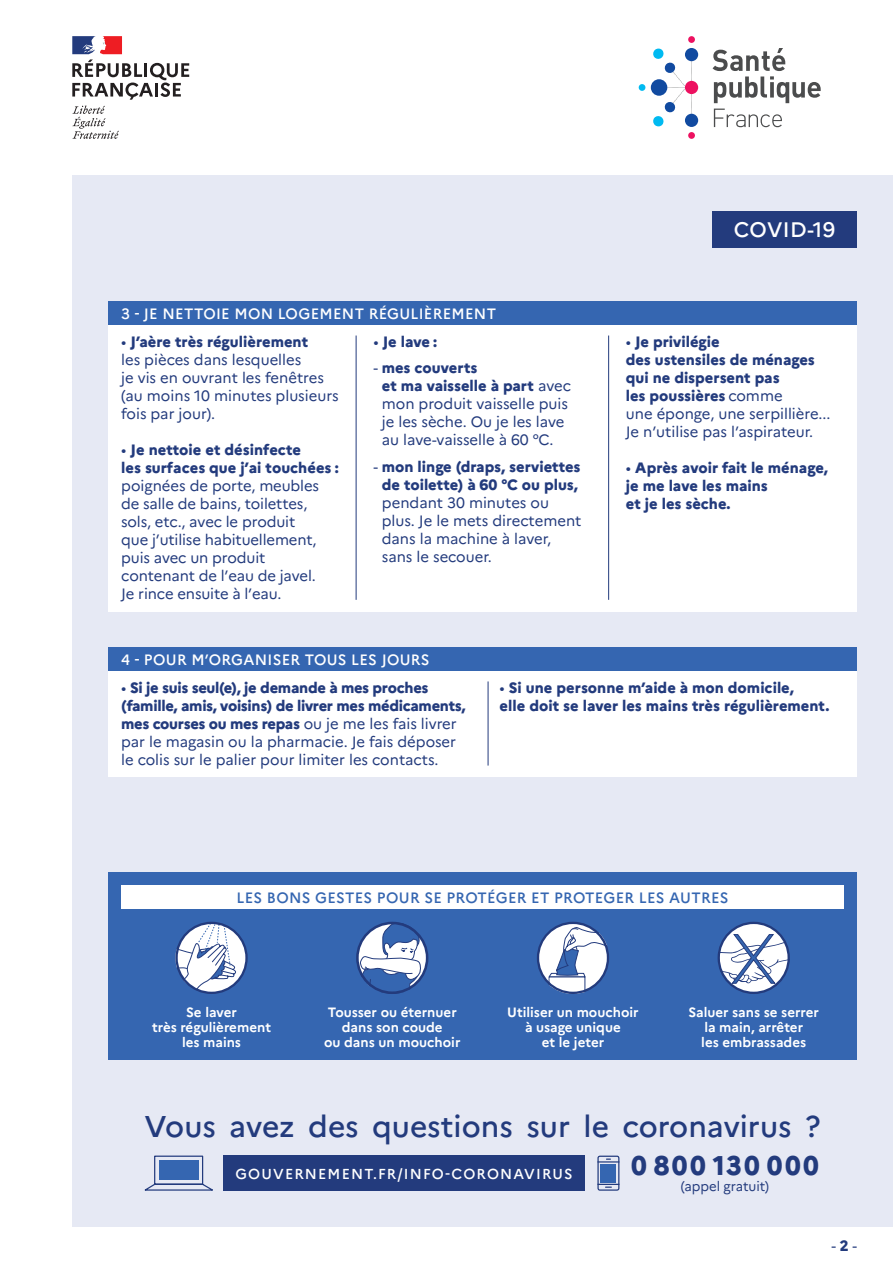
<style>
.page{position:relative;width:893px;height:1263px;background:#fff}
.page>*{position:absolute;margin:0;border:0;box-sizing:border-box;transform-origin:0 0}
.t1{font:500 30px "Marianne";color:#233b7d}
.t2{font:800 27px "Marianne";letter-spacing:.095em;color:#233b7d}
.t3{font:500 21px "Marianne";letter-spacing:.02em;color:#fff}
.t4{font:15px/18px "Marianne";letter-spacing:-.005em;color:#233b7d}
.t5{font:800 15px/18px "Marianne";color:#233b7d}
.t6{font:800 15px/18px "Marianne";letter-spacing:-.02em;color:#233b7d}
.t7{font:500 15px "Marianne";letter-spacing:.02em;color:#fff}
.t8{font:500 15px "Marianne";letter-spacing:.02em;color:#3566b1}
.t9{font:500 14.4px "Marianne";letter-spacing:.08em;color:#fff}
.t10{font:700 13.5px/15px "Marianne";color:#fff;text-align:center}
.t11{font:13.5px "Marianne";letter-spacing:-.005em;color:#233b7d}
.s1{font-weight:800}
.s2{font-weight:400}
</style>
<div class="page">
<div style="left:72px;top:175px;width:821px;height:1052px;background:#e6e9f4"></div>
<div style="left:108px;top:671px;width:749px;height:105px;background:#fff"></div>
<hr style="left:488px;top:681px;width:1px;height:84px;background:#233b7d">
<div style="left:108px;top:647px;width:749px;height:24px;background:#3566b1"></div>
<div style="left:108px;top:325px;width:749px;height:286px;background:#fff"></div>
<hr style="left:356px;top:335px;width:1px;height:265px;background:#233b7d">
<hr style="left:608px;top:335px;width:1px;height:265px;background:#233b7d">
<div style="left:108px;top:301px;width:749px;height:24px;background:#3566b1"></div>
<svg style="left:72px;top:106px;width:47px;height:33px"></svg>
<svg style="left:72px;top:36px;width:117px;height:64px"></svg>
<svg style="left:691px;top:61px;width:1px;height:20px"></svg>
<svg style="left:691px;top:94px;width:1px;height:20px"></svg>
<div style="left:685px;top:114px;width:13px;height:13px;background:#114aa0;border-radius:50%"></div>
<div style="left:685px;top:48px;width:13px;height:13px;background:#114aa0;border-radius:50%"></div>
<div style="left:685px;top:81px;width:13px;height:13px;background:#ed1160;border-radius:50%"></div>
<div style="left:639px;top:84px;width:6px;height:7px;background:#00baf1;border-radius:50%"></div>
<svg style="left:652px;top:48px;width:33px;height:79px"></svg>
<div style="left:688px;top:132px;width:7px;height:7px;background:#ed1160;border-radius:50%"></div>
<div style="left:688px;top:36px;width:7px;height:7px;background:#ed1160;border-radius:50%"></div>
<svg style="left:713px;top:48px;width:108px;height:55px"></svg>
<svg style="left:714px;top:109px;width:68px;height:18px"></svg>
<div style="left:712px;top:211px;width:145px;height:36px;background:#233b7d"></div>
<svg style="left:144px;top:1155px;width:69px;height:36px"></svg>
<div style="left:159px;top:1160px;width:40px;height:20px;background:#3566b1"></div>
<svg style="left:599px;top:1158px;width:18px;height:4px"></svg>
<div style="left:597px;top:1155px;width:22px;height:36px;border:1px solid #233b7d;border-radius:2px"></div>
<svg style="left:597px;top:1184px;width:22px;height:4px"></svg>
<div style="left:600px;top:1164px;width:16px;height:18px;background:#3566b1"></div>
<div style="left:223px;top:1155px;width:362px;height:36px;background:#233b7d"></div>
<div style="left:108px;top:873px;width:749px;height:187px;background:#3566b1"></div>
<div style="left:121px;top:885px;width:723px;height:24px;background:#fff"></div>
<svg style="left:177px;top:923px;width:70px;height:70px"></svg>
<svg style="left:178px;top:922px;width:58px;height:69px;background:#c1cbe0"></svg>
<div style="left:175px;top:922px;width:73px;height:72px;border:2px solid #233b7d;border-radius:50%"></div>
<svg style="left:538px;top:923px;width:70px;height:70px"></svg>
<svg style="left:548px;top:927px;width:61px;height:67px"></svg>
<div style="left:537px;top:922px;width:72px;height:72px;border:2px solid #233b7d;border-radius:50%"></div>
<svg style="left:719px;top:923px;width:70px;height:70px"></svg>
<svg style="left:718px;top:934px;width:72px;height:50px;background:#b8c3db"></svg>
<div style="left:718px;top:922px;width:72px;height:72px;border:2px solid #233b7d;border-radius:50%"></div>
<svg style="left:357px;top:923px;width:70px;height:70px"></svg>
<svg style="left:357px;top:922px;width:64px;height:72px"></svg>
<div style="left:356px;top:922px;width:72px;height:72px;border:3px solid #233b7d;border-radius:50%"></div>
<p class="t7" style="left:121px;top:304px;width:376px">3 - JE NETTOIE MON LOGEMENT RÉGULIÈREMENT</p>
<p class="t4" style="left:121px;top:332px;width:219px">• <span class="s1">J’aère très régulièrement<br></span>les pièces dans lesquelles<br>je vis en ouvrant les fenêtres (au moins 10 minutes plusieurs fois par jour).</p>
<p class="t5" style="left:121px;top:440px;width:219px"><span class="s2">•</span> Je nettoie et désinfecte<br>les surfaces que j’ai touchées :</p>
<p class="t4" style="left:121px;top:476px;width:199px">poignées de porte, meubles de salle de bains, toilettes, sols, etc., avec le produit que j’utilise habituellement, puis avec un produit contenant de l’eau de javel.<br>Je rince ensuite à l’eau.</p>
<p class="t5" style="left:373px;top:332px;width:65px"><span class="s2">•</span> Je lave :</p>
<p class="t4" style="left:382px;top:359px;width:191px;text-indent:-8px">- <span class="s1">mes couverts<br>et ma vaisselle à part</span> avec mon produit vaisselle puis je les sèche. Ou je les lave au lave-vaisselle à 60 °C.</p>
<p class="t5" style="left:373px;top:457px;width:209px;text-align:center"><span class="s2">-</span> mon linge (draps, serviettes de toilette) à 60 °C ou plus,</p>
<p class="t4" style="left:382px;top:493px;width:201px">pendant 30 minutes ou plus. Je le mets directement dans la machine à laver, sans le secouer.</p>
<p class="t7" style="left:121px;top:650px;width:310px">4 - POUR M’ORGANISER TOUS LES JOURS</p>
<h3 class="t3" style="left:734px;top:217px;width:103px">COVID-19</h3>
<p class="t5" style="left:626px;top:332px;width:206px"><span class="s2">•</span> Je privilégie<br>des ustensiles de ménages qui ne dispersent pas<br>les poussières <span class="s2">comme<br>une éponge, une serpillière...<br>Je n’utilise pas l’aspirateur.</span></p>
<p class="t5" style="left:626px;top:458px;width:204px"><span class="s2">•</span> Après avoir fait le ménage, je me lave les mains<br>et je les sèche.</p>
<p class="t6" style="left:121px;top:678px;width:346px"><span class="s2">•</span> Si je suis seul(e), je demande à mes proches (famille, amis, voisins) de livrer mes médicaments, mes courses ou mes repas <span class="s2">ou je me les fais livrer par le magasin ou la pharmacie. Je fais déposer le colis sur le palier pour limiter les contacts.</span></p>
<p class="t5" style="left:500px;top:678px;width:331px"><span class="s2">•</span> Si une personne m’aide à mon domicile,<br>elle doit se laver les mains très régulièrement.</p>
<p class="t8" style="left:237px;top:888px;width:494px">LES BONS GESTES POUR SE PROTÉGER ET PROTEGER LES AUTRES</p>
<p class="t10" style="left:152px;top:1005px;width:121px">Se laver<br>très régulièrement les mains</p>
<p class="t10" style="left:324px;top:1005px;width:138px">Tousser ou éternuer dans son coude<br>ou dans un mouchoir</p>
<p class="t10" style="left:507px;top:1005px;width:133px">Utiliser un mouchoir à usage unique<br>et le jeter</p>
<p class="t10" style="left:688px;top:1005px;width:132px">Saluer sans se serrer la main, arrêter<br>les embrassades</p>
<h1 class="t1" style="left:145px;top:1108px;width:678px">Vous avez des questions sur le coronavirus ?</h1>
<h2 class="t2" style="left:631px;top:1148px;width:190px">0 800 130 000</h2>
<p class="t11" style="left:681px;top:1177px;width:90px">(appel gratuit)</p>
<p class="t9" style="left:235px;top:1165px;width:339px">GOUVERNEMENT.FR/INFO-CORONAVIRUS</p>
<p class="t4" style="left:832px;top:1236px;width:27px">- <span class="s1">2</span> -</p>
</div>
